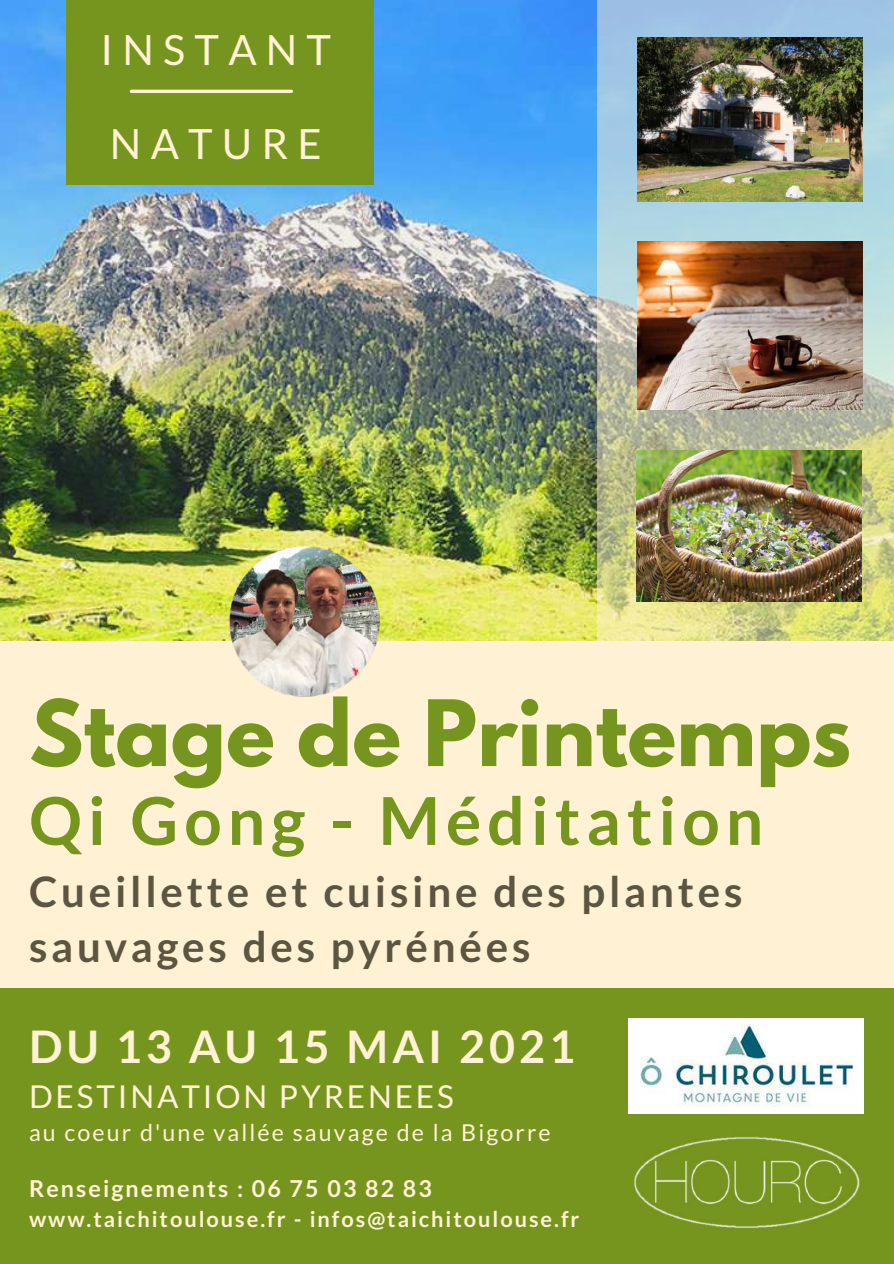
<style>
.page{position:relative;width:894px;height:1264px;background:#fff}
.page>*{position:absolute;margin:0;border:0;box-sizing:border-box;transform-origin:0 0}
.t1{font:700 80.85px "League Spartan";color:#75951f}
.t2{font:700 66px "Lato";letter-spacing:.09em;color:#75951f}
.t3{font:700 44.85px "Lato";letter-spacing:.09em;color:#fff2d4}
.t4{font:700 42px/55.2px "Lato";letter-spacing:.09em;color:#5c5641}
.t5{font:41.7px "Lato";letter-spacing:.22em;color:#fff2d4}
.t6{font:31.5px "Lato";letter-spacing:.09em;color:#fff2d4}
.t7{font:23.25px "Lato";letter-spacing:.09em;color:#fff2d4}
.t8{font:700 23.25px "Lato";letter-spacing:.09em;color:#fff2d4}
.t9{font:700 21.75px "Lato";letter-spacing:.09em;color:#fff2d4}
</style>
<div class="page">
<img style="left:0;top:0;width:893px;height:642px">
<div style="left:0;top:987px;width:893px;height:276px;background:#75951f"></div>
<div style="left:0;top:642px;width:893px;height:345px;background:#fff2d4"></div>
<div style="left:66px;top:0;width:308px;height:185px;background:#75951f"></div>
<svg style="left:597px;top:0;width:296px;height:641px;background:#b8cbb9"></svg>
<img style="left:637px;top:242px;width:225px;height:167px">
<img style="left:636px;top:450px;width:225px;height:151px">
<img style="left:637px;top:37px;width:225px;height:165px">
<img style="left:634px;top:1136px;width:226px;height:92px">
<hr style="left:131px;top:90px;width:160px;height:3px;background:#fff2d4">
<img style="left:628px;top:1018px;width:235px;height:95px">
<img style="left:221px;top:535px;width:162px;height:162px">
<p class="t5" style="left:101px;top:24px;width:232px">INSTANT</p>
<p class="t5" style="left:110px;top:117px;width:213px">NATURE</p>
<h1 class="t1" style="left:29px;top:693px;width:823px">Stage de Printemps</h1>
<h2 class="t2" style="left:29px;top:779px;width:735px">Qi Gong - Méditation</h2>
<p class="t4" style="left:29px;top:863px;width:714px">Cueillette et cuisine des plantes sauvages des pyrénées</p>
<p class="t3" style="left:29px;top:1018px;width:547px">DU 13 AU 15 MAI 2021</p>
<p class="t6" style="left:29px;top:1076px;width:426px">DESTINATION PYRENEES</p>
<p class="t7" style="left:29px;top:1117px;width:523px">au coeur d'une vallée sauvage de la Bigorre</p>
<p class="t8" style="left:29px;top:1174px;width:404px">Renseignements : 06 75 03 82 83</p>
<p class="t9" style="left:29px;top:1205px;width:551px">www.taichitoulouse.fr - infos@taichitoulouse.fr</p>
</div>
